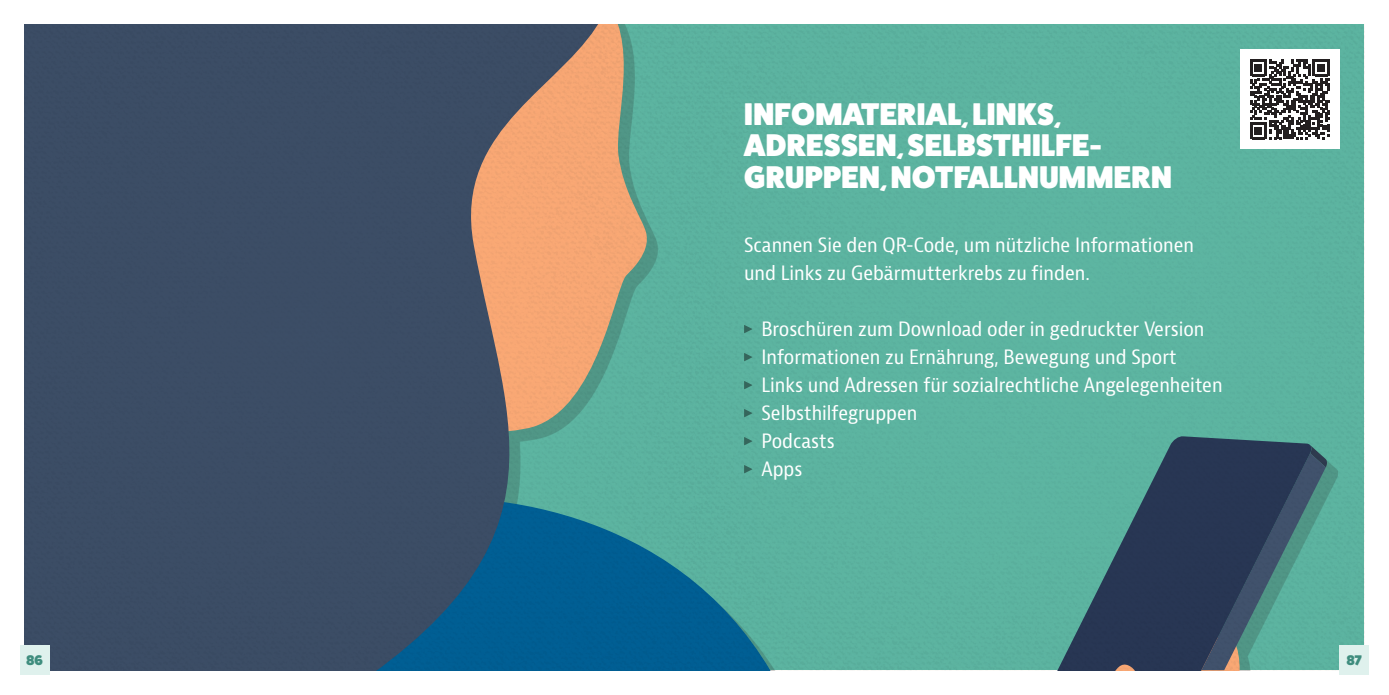
<style>
.page{position:relative;width:1389px;height:695px;background:#fff}
.page>*{position:absolute;margin:0;border:0;box-sizing:border-box;transform-origin:0 0}
.Introtext{font:800 31.5px "Fat Frank";letter-spacing:.01em;color:#fff}
.Introtext-2{font:condensed 19.25px "Bernina Sans";color:#fff}
.t1{font:800 14px "Fat Frank";color:#3f8d7e}
</style>
<div class="page">
<img style="left:25px;top:25px;width:1339px;height:645px">
<svg style="left:744px;top:325px;width:8px;height:8px"></svg>
<svg style="left:744px;top:353px;width:8px;height:8px"></svg>
<svg style="left:744px;top:381px;width:8px;height:8px"></svg>
<svg style="left:744px;top:409px;width:8px;height:8px"></svg>
<svg style="left:744px;top:437px;width:8px;height:8px"></svg>
<svg style="left:744px;top:465px;width:8px;height:8px"></svg>
<div style="left:1240px;top:50px;width:99px;height:99px;background:#fff"></div>
<svg style="left:1250px;top:59px;width:80px;height:80px"></svg>
<div style="left:1339px;top:645px;width:30px;height:30px;background:#dff1ed"></div>
<div style="left:20px;top:645px;width:30px;height:30px;background:#dff1ed"></div>
<p class="Introtext" style="left:744px;top:96px;width:318px">INFOMATERIAL, LINKS,</p>
<p class="Introtext" style="left:744px;top:128px;width:359px">ADRESSEN, SELBSTHILFE-</p>
<p class="Introtext" style="left:744px;top:159px;width:429px">GRUPPEN, NOTFALLNUMMERN</p>
<p class="Introtext-2" style="left:744px;top:233px;width:451px">Scannen Sie den QR-Code, um nützliche Informationen</p>
<p class="Introtext-2" style="left:744px;top:261px;width:347px">und Links zu Gebärmutterkrebs zu finden.</p>
<p class="Introtext-2" style="left:761px;top:317px;width:444px">Broschüren zum Download oder in gedruckter Version</p>
<p class="Introtext-2" style="left:761px;top:345px;width:417px">Informationen zu Ernährung, Bewegung und Sport</p>
<p class="Introtext-2" style="left:761px;top:373px;width:463px">Links und Adressen für sozialrechtliche Angelegenheiten</p>
<p class="Introtext-2" style="left:761px;top:401px;width:158px">Selbsthilfegruppen</p>
<p class="Introtext-2" style="left:761px;top:429px;width:75px">Podcasts</p>
<p class="Introtext-2" style="left:761px;top:457px;width:42px">Apps</p>
<p class="t1" style="left:26px;top:652px;width:18px">86</p>
<p class="t1" style="left:1347px;top:652px;width:17px">87</p>
</div>
